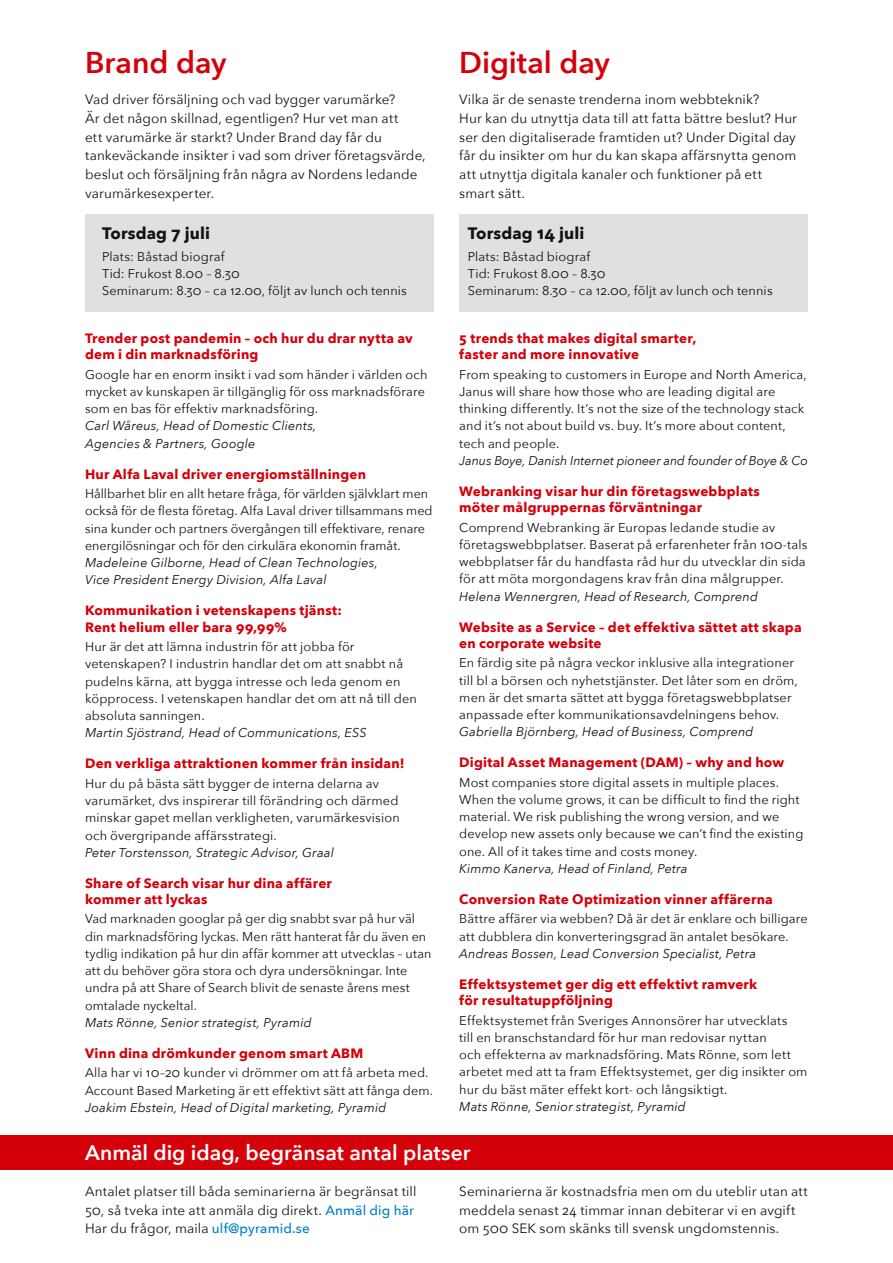
<style>
.page{position:relative;width:893px;height:1263px;background:#fff}
.page>*{position:absolute;margin:0;border:0;box-sizing:border-box;transform-origin:0 0}
.t1{font:600 30px "Avenir Next";color:#d4000a}
.t2{font:600 21px "Avenir Next";color:#fff}
.t3{font:700 16.5px "Avenir Next";letter-spacing:.005em;color:#12120d}
.t4{font:13.5px/18.8px "Avenir Next";letter-spacing:.01em;color:#12120d}
.t5{font:700 13.5px/16.2px "Avenir Next";letter-spacing:.015em;color:#d4000a}
.t6{font:12.75px/17.2px "Avenir Next";letter-spacing:.01em;color:#12120d}
.t7{font:italic 12.75px/17.2px "Avenir Next";letter-spacing:.01em;color:#12120d}
.s1{font-weight:500;color:#007fc7}
</style>
<div class="page">
<div style="left:85px;top:214px;width:349px;height:98px;background:#dfe0e0"></div>
<div style="left:0;top:1136px;width:893px;height:34px;background:#d4000a"></div>
<div style="left:459px;top:214px;width:349px;height:98px;background:#dfe0e0"></div>
<h1 class="t1" style="left:85px;top:36px;width:143px">Brand day</h1>
<p class="t4" style="left:85px;top:89px;width:342px">Vad driver försäljning och vad bygger varumärke?<br>Är det någon skillnad, egentligen? Hur vet man att<br>ett varumärke är starkt? Under Brand day får du tankeväckande insikter i vad som driver företagsvärde, beslut och försäljning från några av Nordens ledande varumärkesexperter.</p>
<p class="t3" style="left:102px;top:219px;width:109px">Torsdag 7 juli</p>
<p class="t6" style="left:102px;top:247px;width:306px">Plats: Båstad biograf<br>Tid: Frukost 8.00 – 8.30<br>Seminarum: 8.30 – ca 12.00, följt av lunch och tennis</p>
<h1 class="t1" style="left:459px;top:36px;width:152px">Digital day</h1>
<p class="t4" style="left:459px;top:89px;width:339px">Vilka är de senaste trenderna inom webbteknik?<br>Hur kan du utnyttja data till att fatta bättre beslut? Hur ser den digitaliserade framtiden ut? Under Digital day får du insikter om hur du kan skapa affärsnytta genom att utnyttja digitala kanaler och funktioner på ett smart sätt.</p>
<p class="t3" style="left:468px;top:219px;width:118px">Torsdag 14 juli</p>
<p class="t6" style="left:468px;top:247px;width:306px">Plats: Båstad biograf<br>Tid: Frukost 8.00 – 8.30<br>Seminarum: 8.30 – ca 12.00, följt av lunch och tennis</p>
<p class="t5" style="left:85px;top:330px;width:329px">Trender post pandemin – och hur du drar nytta av dem i din marknadsföring</p>
<p class="t6" style="left:85px;top:365px;width:344px">Google har en enorm insikt i vad som händer i världen och mycket av kunskapen är tillgänglig för oss marknadsförare som en bas för effektiv marknadsföring.</p>
<p class="t7" style="left:85px;top:417px;width:233px">Carl Wåreus, Head of Domestic Clients,<br>Agencies &amp; Partners, Google</p>
<p class="t5" style="left:85px;top:466px;width:282px">Hur Alfa Laval driver energiomställningen</p>
<p class="t6" style="left:85px;top:484px;width:349px">Hållbarhet blir en allt hetare fråga, för världen självklart men också för de flesta företag. Alfa Laval driver tillsammans med sina kunder och partners övergången till effektivare, renare energilösningar och för den cirkulära ekonomin framåt.</p>
<p class="t7" style="left:85px;top:553px;width:295px">Madeleine Gilborne, Head of Clean Technologies,<br>Vice President Energy Division, Alfa Laval</p>
<p class="t5" style="left:85px;top:602px;width:258px">Kommunikation i vetenskapens tjänst:<br>Rent helium eller bara 99,99%</p>
<p class="t6" style="left:85px;top:637px;width:333px">Hur är det att lämna industrin för att jobba för vetenskapen? I industrin handlar det om att snabbt nå pudelns kärna, att bygga intresse och leda genom en köpprocess. I vetenskapen handlar det om att nå till den absoluta sanningen.</p>
<p class="t7" style="left:85px;top:724px;width:283px">Martin Sjöstrand, Head of Communications, ESS</p>
<p class="t5" style="left:85px;top:755px;width:321px">Den verkliga attraktionen kommer från insidan!</p>
<p class="t6" style="left:85px;top:774px;width:316px">Hur du på bästa sätt bygger de interna delarna av varumärket, dvs inspirerar till förändring och därmed minskar gapet mellan verkligheten, varumärkesvision och övergripande affärsstrategi.</p>
<p class="t7" style="left:85px;top:843px;width:250px">Peter Torstensson, Strategic Advisor, Graal</p>
<p class="t5" style="left:85px;top:875px;width:248px">Share of Search visar hur dina affärer kommer att lyckas</p>
<p class="t6" style="left:85px;top:910px;width:348px">Vad marknaden googlar på ger dig snabbt svar på hur väl din marknadsföring lyckas. Men rätt hanterat får du även en tydlig indikation på hur din affär kommer att utvecklas – utan att du behöver göra stora och dyra undersökningar. Inte undra på att Share of Search blivit de senaste årens mest omtalade nyckeltal.</p>
<p class="t7" style="left:85px;top:1013px;width:228px">Mats Rönne, Senior strategist, Pyramid</p>
<p class="t5" style="left:85px;top:1045px;width:280px">Vinn dina drömkunder genom smart ABM</p>
<p class="t6" style="left:85px;top:1064px;width:349px">Alla har vi 10–20 kunder vi drömmer om att få arbeta med.<br>Account Based Marketing är ett effektivt sätt att fånga dem.</p>
<p class="t7" style="left:85px;top:1098px;width:303px">Joakim Ebstein, Head of Digital marketing, Pyramid</p>
<h2 class="t2" style="left:85px;top:1134px;width:387px">Anmäl dig idag, begränsat antal platser</h2>
<p class="t4" style="left:85px;top:1181px;width:333px">Antalet platser till båda seminarierna är begränsat till<br>50, så tveka inte att anmäla dig direkt. <span class="s1">Anmäl dig här<br></span>Har du frågor, maila <span class="s1">ulf@pyramid.se</span></p>
<p class="t4" style="left:459px;top:1181px;width:350px">Seminarierna är kostnadsfria men om du uteblir utan att meddela senast 24 timmar innan debiterar vi en avgift om 500 SEK som skänks till svensk ungdomstennis.</p>
<p class="t5" style="left:459px;top:330px;width:239px">5 trends that makes digital smarter, faster and more innovative</p>
<p class="t6" style="left:459px;top:365px;width:349px">From speaking to customers in Europe and North America, Janus will share how those who are leading digital are thinking differently. It’s not the size of the technology stack and it’s not about build vs. buy. It’s more about content, tech and people.</p>
<p class="t7" style="left:459px;top:451px;width:350px">Janus Boye, Danish Internet pioneer and founder of Boye &amp; Co</p>
<p class="t5" style="left:459px;top:483px;width:302px">Webranking visar hur din företagswebbplats möter målgruppernas förväntningar</p>
<p class="t6" style="left:459px;top:518px;width:350px">Comprend Webranking är Europas ledande studie av företagswebbplatser. Baserat på erfarenheter från 100-tals webbplatser får du handfasta råd hur du utvecklar din sida för att möta morgondagens krav från dina målgrupper.</p>
<p class="t7" style="left:459px;top:587px;width:300px">Helena Wennergren, Head of Research, Comprend</p>
<p class="t5" style="left:459px;top:619px;width:344px">Website as a Service – det effektiva sättet att skapa en corporate website</p>
<p class="t6" style="left:459px;top:654px;width:340px">En färdig site på några veckor inklusive alla integrationer till bl a börsen och nyhetstjänster. Det låter som en dröm, men är det smarta sättet att bygga företagswebbplatser anpassade efter kommunikationsavdelningens behov.</p>
<p class="t7" style="left:459px;top:723px;width:296px">Gabriella Björnberg, Head of Business, Comprend</p>
<p class="t5" style="left:459px;top:754px;width:326px">Digital Asset Management (DAM) – why and how</p>
<p class="t6" style="left:459px;top:773px;width:346px">Most companies store digital assets in multiple places.<br>When the volume grows, it can be difficult to find the right material. We risk publishing the wrong version, and we develop new assets only because we can’t find the existing one. All of it takes time and costs money.</p>
<p class="t7" style="left:459px;top:859px;width:230px">Kimmo Kanerva, Head of Finland, Petra</p>
<p class="t5" style="left:459px;top:891px;width:315px">Conversion Rate Optimization vinner affärerna</p>
<p class="t6" style="left:459px;top:910px;width:350px">Bättre affärer via webben? Då är det är enklare och billigare att dubblera din konverteringsgrad än antalet besökare.</p>
<p class="t7" style="left:459px;top:944px;width:298px">Andreas Bossen, Lead Conversion Specialist, Petra</p>
<p class="t5" style="left:459px;top:976px;width:299px">Effektsystemet ger dig ett effektivt ramverk för resultatuppföljning</p>
<p class="t6" style="left:459px;top:1011px;width:350px">Effektsystemet från Sveriges Annonsörer har utvecklats<br>till en branschstandard för hur man redovisar nyttan<br>och effekterna av marknadsföring. Mats Rönne, som lett arbetet med att ta fram Effektsystemet, ger dig insikter om hur du bäst mäter effekt kort- och långsiktigt.</p>
<p class="t7" style="left:459px;top:1097px;width:228px">Mats Rönne, Senior strategist, Pyramid</p>
</div>
